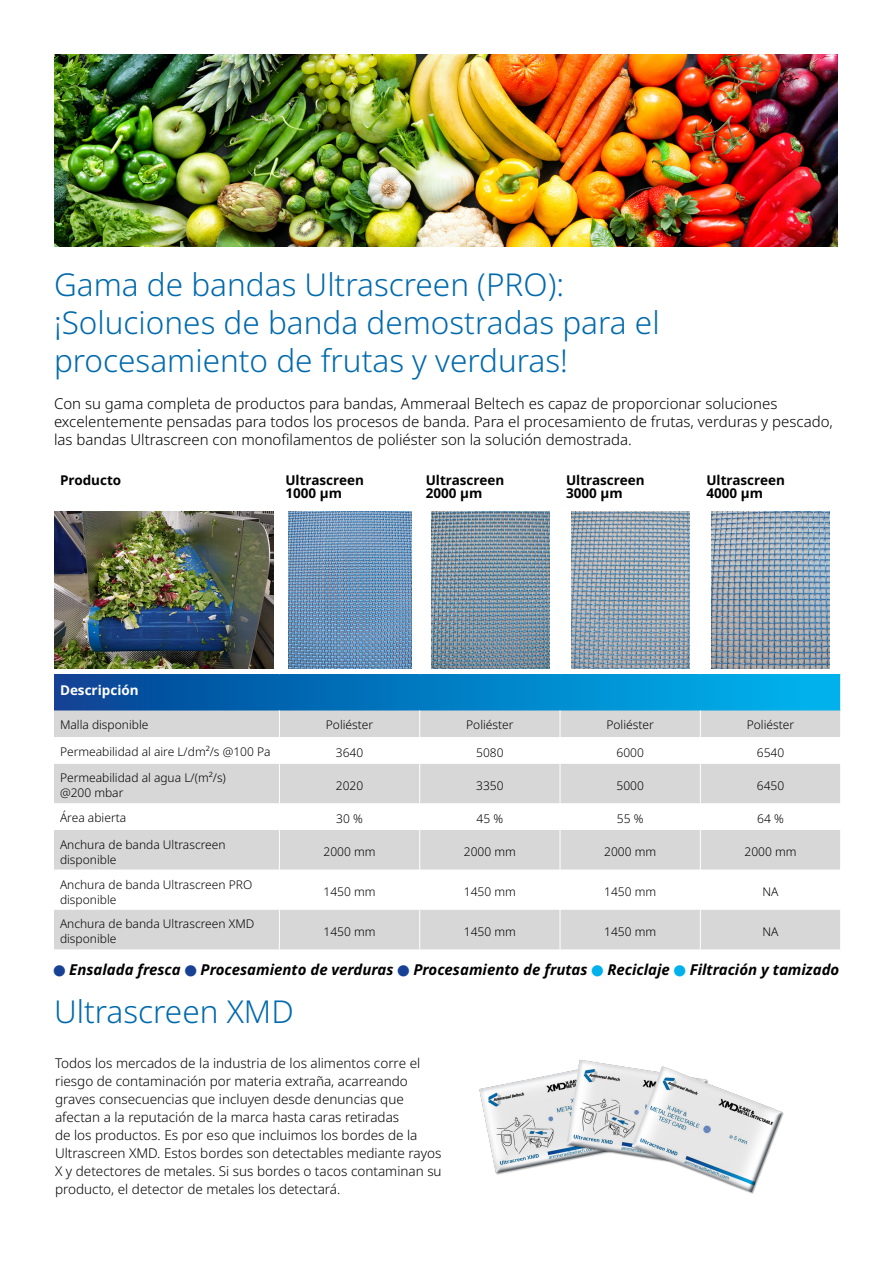
<style>
.page{position:relative;width:893px;height:1263px;background:#fff}
.page>*{position:absolute;margin:0;border:0;box-sizing:border-box;transform-origin:0 0}
.t1{font:300 31.5px/37.8px "Noto Sans";color:#006aad}
.t2{font:300 15px/18px "Noto Sans";color:#000}
.t3{font:italic 700 15px "Noto Sans";color:#000}
.t4{font:300 13.5px/18px "Noto Sans";color:#000}
.t5{font:700 13.5px/13.5px "Noto Sans";color:#000}
.t6{font:700 13.5px "Noto Sans";color:#fff}
.t7{font:300 12px/15px "Noto Sans";color:#000}
.s1{font-family:"Harvey Balls";font-weight:400;font-style:normal;font-size:12px;color:#164194}
.s2{font-family:"Harvey Balls";font-weight:400;font-style:normal;font-size:12px;color:#00b1eb}
</style>
<div class="page">
<img style="left:479px;top:1059px;width:305px;height:135px">
<svg style="left:273px;top:511px;width:439px;height:158px"></svg>
<div style="left:54px;top:674px;width:787px;height:36px;background:linear-gradient(to right,#064395,#00b7f0)"></div>
<div style="left:54px;top:710px;width:786px;height:239px;background:#d7d7d7"></div>
<svg style="left:54px;top:737px;width:786px;height:172px"></svg>
<hr style="left:840px;top:674px;width:1px;height:36px;background:#fff">
<hr style="left:279px;top:504px;width:1px;height:170px;background:#fff">
<hr style="left:419px;top:504px;width:1px;height:170px;background:#fff">
<hr style="left:560px;top:504px;width:1px;height:170px;background:#fff">
<hr style="left:700px;top:504px;width:1px;height:170px;background:#fff">
<svg style="left:279px;top:710px;width:1px;height:54px"></svg>
<svg style="left:419px;top:710px;width:1px;height:54px"></svg>
<svg style="left:560px;top:710px;width:1px;height:54px"></svg>
<svg style="left:700px;top:710px;width:1px;height:54px"></svg>
<hr style="left:279px;top:764px;width:1px;height:39px;background:#fff">
<hr style="left:419px;top:764px;width:1px;height:39px;background:#fff">
<hr style="left:560px;top:764px;width:1px;height:39px;background:#fff">
<hr style="left:700px;top:764px;width:1px;height:39px;background:#fff">
<svg style="left:279px;top:803px;width:1px;height:27px"></svg>
<svg style="left:419px;top:803px;width:1px;height:27px"></svg>
<svg style="left:560px;top:803px;width:1px;height:27px"></svg>
<svg style="left:700px;top:803px;width:1px;height:27px"></svg>
<hr style="left:279px;top:830px;width:1px;height:40px;background:#fff">
<hr style="left:419px;top:830px;width:1px;height:40px;background:#fff">
<hr style="left:560px;top:830px;width:1px;height:40px;background:#fff">
<hr style="left:700px;top:830px;width:1px;height:40px;background:#fff">
<hr style="left:279px;top:870px;width:1px;height:39px;background:#fff">
<hr style="left:419px;top:870px;width:1px;height:39px;background:#fff">
<hr style="left:560px;top:870px;width:1px;height:39px;background:#fff">
<hr style="left:700px;top:870px;width:1px;height:39px;background:#fff">
<hr style="left:279px;top:909px;width:1px;height:40px;background:#fff">
<hr style="left:419px;top:909px;width:1px;height:40px;background:#fff">
<hr style="left:560px;top:909px;width:1px;height:40px;background:#fff">
<hr style="left:700px;top:909px;width:1px;height:40px;background:#fff">
<img style="left:55px;top:55px;width:783px;height:191px">
<img style="left:54px;top:511px;width:219px;height:158px">
<img style="left:288px;top:511px;width:123px;height:158px">
<img style="left:431px;top:511px;width:118px;height:158px">
<img style="left:571px;top:511px;width:118px;height:158px">
<img style="left:712px;top:511px;width:118px;height:158px">
<h1 class="t1" style="left:54px;top:267px;width:607px">Gama de bandas Ultrascreen (PRO): ¡Soluciones de banda demostradas para el procesamiento de frutas y verduras!</h1>
<p class="t2" style="left:54px;top:394px;width:780px">Con su gama completa de productos para bandas, Ammeraal Beltech es capaz de proporcionar soluciones excelentemente pensadas para todos los procesos de banda. Para el procesamiento de frutas, verduras y pescado, las bandas Ultrascreen con monofilamentos de poliéster son la solución demostrada.</p>
<p class="t5" style="left:60px;top:473px;width:63px">Producto</p>
<p class="t5" style="left:285px;top:473px;width:80px">Ultrascreen<br>1000 μm</p>
<p class="t5" style="left:426px;top:473px;width:80px">Ultrascreen<br>2000 μm</p>
<p class="t5" style="left:566px;top:473px;width:80px">Ultrascreen<br>3000 μm</p>
<p class="t5" style="left:706px;top:473px;width:80px">Ultrascreen<br>4000 μm</p>
<p class="t6" style="left:60px;top:680px;width:80px">Descripción</p>
<p class="t7" style="left:60px;top:718px;width:90px">Malla disponible</p>
<p class="t7" style="left:326px;top:718px;width:49px">Poliéster</p>
<p class="t7" style="left:466px;top:718px;width:49px">Poliéster</p>
<p class="t7" style="left:606px;top:718px;width:49px">Poliéster</p>
<p class="t7" style="left:747px;top:718px;width:49px">Poliéster</p>
<p class="t7" style="left:60px;top:744px;width:212px">Permeabilidad al aire L/dm²/s @100 Pa</p>
<p class="t7" style="left:336px;top:745px;width:29px">3640</p>
<p class="t7" style="left:476px;top:745px;width:29px">5080</p>
<p class="t7" style="left:616px;top:745px;width:29px">6000</p>
<p class="t7" style="left:757px;top:745px;width:29px">6540</p>
<p class="t7" style="left:60px;top:771px;width:167px">Permeabilidad al agua L/(m²/s) @200 mbar</p>
<p class="t7" style="left:336px;top:778px;width:29px">2020</p>
<p class="t7" style="left:476px;top:778px;width:29px">3350</p>
<p class="t7" style="left:616px;top:778px;width:29px">5000</p>
<p class="t7" style="left:757px;top:778px;width:29px">6450</p>
<p class="t7" style="left:60px;top:811px;width:68px">Área abierta</p>
<p class="t7" style="left:336px;top:811px;width:28px">30 %</p>
<p class="t7" style="left:477px;top:811px;width:28px">45 %</p>
<p class="t7" style="left:617px;top:811px;width:28px">55 %</p>
<p class="t7" style="left:757px;top:811px;width:28px">64 %</p>
<p class="t7" style="left:60px;top:837px;width:167px">Anchura de banda Ultrascreen disponible</p>
<p class="t7" style="left:324px;top:845px;width:53px">2000 mm</p>
<p class="t7" style="left:464px;top:845px;width:53px">2000 mm</p>
<p class="t7" style="left:604px;top:845px;width:53px">2000 mm</p>
<p class="t7" style="left:744px;top:845px;width:53px">2000 mm</p>
<p class="t7" style="left:60px;top:877px;width:194px">Anchura de banda Ultrascreen PRO disponible</p>
<p class="t7" style="left:324px;top:884px;width:53px">1450 mm</p>
<p class="t7" style="left:464px;top:884px;width:53px">1450 mm</p>
<p class="t7" style="left:604px;top:884px;width:53px">1450 mm</p>
<p class="t7" style="left:762px;top:884px;width:18px">NA</p>
<p class="t7" style="left:60px;top:917px;width:196px">Anchura de banda Ultrascreen XMD disponible</p>
<p class="t7" style="left:324px;top:924px;width:53px">1450 mm</p>
<p class="t7" style="left:464px;top:924px;width:53px">1450 mm</p>
<p class="t7" style="left:604px;top:924px;width:53px">1450 mm</p>
<p class="t7" style="left:762px;top:924px;width:18px">NA</p>
<p class="t3" style="left:53px;top:959px;width:787px"><span class="s1">4</span> Ensalada fresca <span class="s1">4</span> Procesamiento de verduras <span class="s1">4</span> Procesamiento de frutas <span class="s2">4</span> Reciclaje <span class="s2">4</span> Filtración y tamizado</p>
<h1 class="t1" style="left:54px;top:993px;width:241px">Ultrascreen XMD</h1>
<p class="t4" style="left:55px;top:1054px;width:388px">Todos los mercados de la industria de los alimentos corre el riesgo de contaminación por materia extraña, acarreando graves consecuencias que incluyen desde denuncias que afectan a la reputación de la marca hasta caras retiradas<br>de los productos. Es por eso que incluimos los bordes de la Ultrascreen XMD. Estos bordes son detectables mediante rayos X y detectores de metales. Si sus bordes o tacos contaminan su producto, el detector de metales los detectará.</p>
</div>
